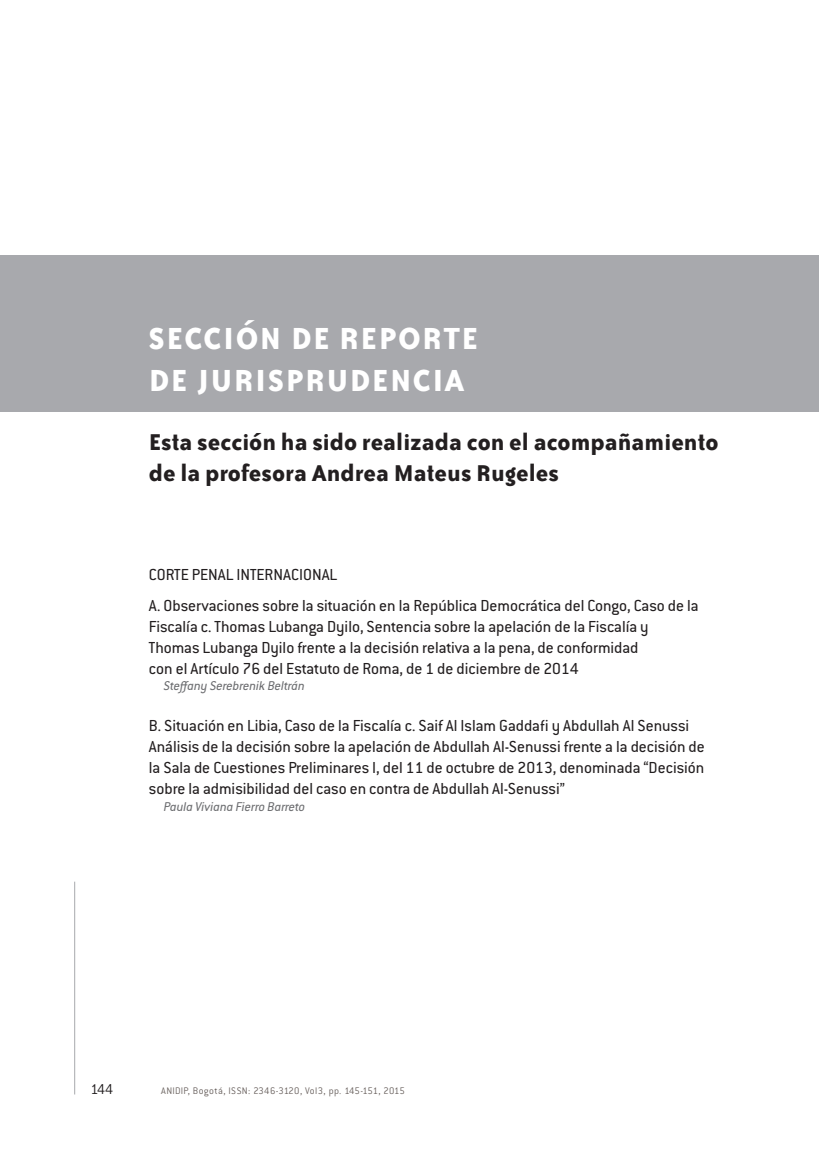
<style>
.page{position:relative;width:819px;height:1166px;background:#fff}
.page>*{position:absolute;margin:0;border:0;box-sizing:border-box;transform-origin:0 0}
.T1_seccion{font:700 35px "Bailey Sans ITC Std";letter-spacing:.05em;color:#fff}
.T2_seccion{font:700 26.25px/31.5px "Bailey Sans ITC Std";color:#231f20}
.t_articulo_seccion{font:17.5px/21px "Conduit ITC Std";color:#231f20}
.t1{font:300 15.75px "Conduit ITC Std";color:#231f20}
.autor_seccion{font:italic 14px "Conduit ITC Std";color:#6c6d70}
.t2{font:300 10.5px "Conduit ITC Std";letter-spacing:.02em;color:#6b6360}
</style>
<div class="page">
<hr style="left:74px;top:881px;width:1px;height:213px;background:#a8a9ad">
<div style="left:0;top:256px;width:819px;height:156px;background:#a8a9ad"></div>
<p class="T1_seccion" style="left:149px;top:320px;width:330px">SECCIÓN DE REPORTE</p>
<p class="T1_seccion" style="left:149px;top:362px;width:317px">DE JURISPRUDENCIA</p>
<p class="T2_seccion" style="left:149px;top:426px;width:571px">Esta sección ha sido realizada con el acompañamiento de la profesora Andrea Mateus Rugeles</p>
<p class="t_articulo_seccion" style="left:149px;top:563px;width:190px">CORTE PENAL INTERNACIONAL</p>
<p class="t_articulo_seccion" style="left:149px;top:594px;width:551px">A. Observaciones sobre la situación en la República Democrática del Congo, Caso de la<br>Fiscalía c. Thomas Lubanga Dyilo, Sentencia sobre la apelación de la Fiscalía y</p>
<p class="t_articulo_seccion" style="left:149px;top:636px;width:491px">Thomas Lubanga Dyilo frente a la decisión relativa a la pena, de conformidad</p>
<p class="t_articulo_seccion" style="left:149px;top:657px;width:431px">con el Artículo 76 del Estatuto de Roma, de 1 de diciembre de 2014</p>
<p class="autor_seccion" style="left:164px;top:677px;width:143px">Steffany Serebrenik Beltrán</p>
<p class="t_articulo_seccion" style="left:149px;top:715px;width:557px">B. Situación en Libia, Caso de la Fiscalía c. Saif Al Islam Gaddafi y Abdullah Al Senussi Análisis de la decisión sobre la apelación de Abdullah Al-Senussi frente a la decisión de la Sala de Cuestiones Preliminares I, del 11 de octubre de 2013, denominada “Decisión sobre la admisibilidad del caso en contra de Abdullah Al-Senussi”</p>
<p class="autor_seccion" style="left:164px;top:798px;width:143px">Paula Viviana Fierro Barreto</p>
<p class="t1" style="left:90px;top:1080px;width:24px">144</p>
<p class="t2" style="left:367px;top:1085px;width:13px">48</p>
<p class="t2" style="left:161px;top:1085px;width:245px">ANIDIP, Bogotá, ISSN: 2346-3120, Vol3, pp. 145-151, 2015</p>
</div>
